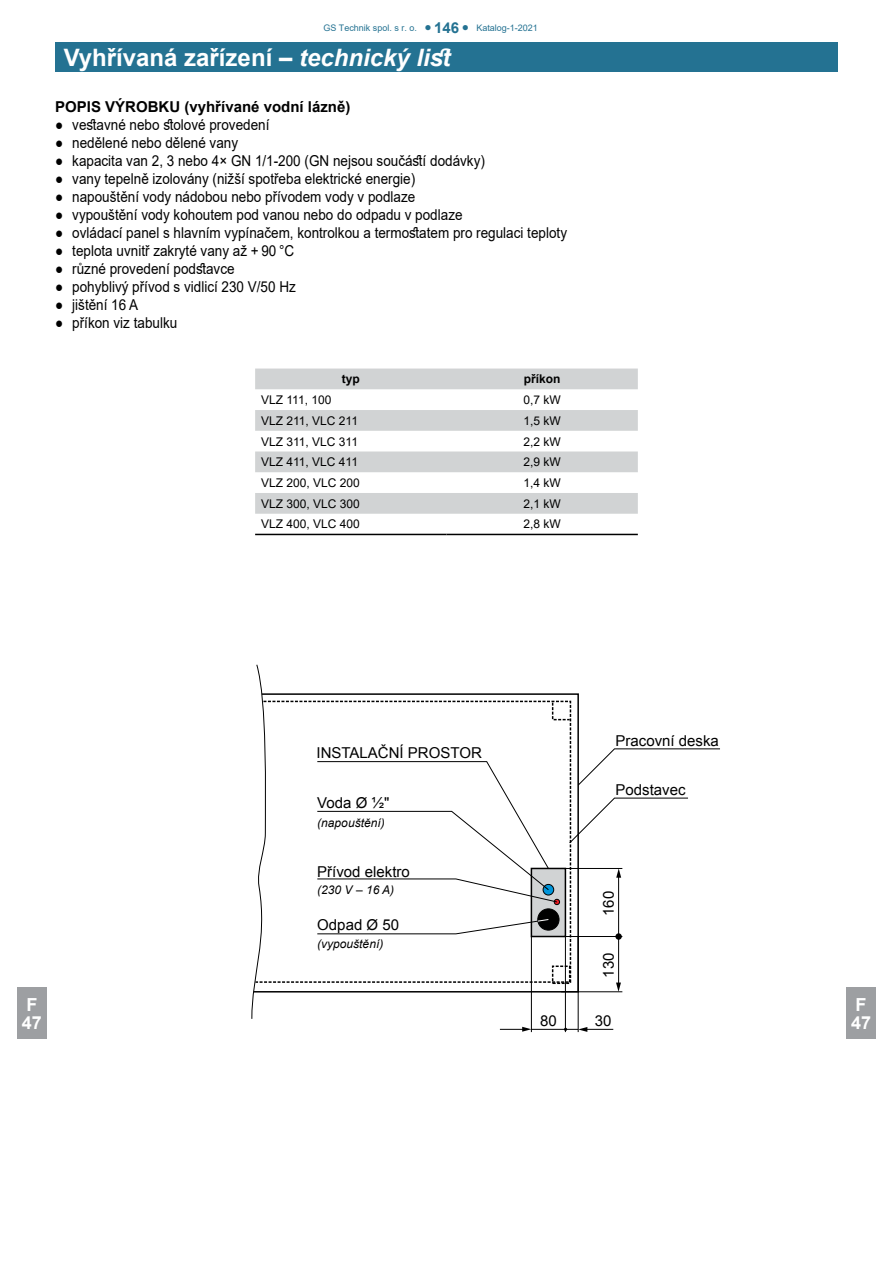
<style>
.page{position:relative;width:893px;height:1263px;background:#fff}
.page>*{position:absolute;margin:0;border:0;box-sizing:border-box;transform-origin:0 0}
.t1{font:700 24px "Arial";color:#fff}
.t2{font:700 18px/18px "Arial";color:#fff}
.t3{font:15px "Arial";color:#000;scale:.9 1}
.t4{font:15px "Arial";color:#000}
.t5{font:700 15px "Arial";color:#000}
.t6{font:12px "Arial";color:#000}
.t7{font:italic 12px "Arial";color:#000}
.t8{font:700 12px "Arial";color:#000}
.t9{font:9px "Arial";color:#247292}
.s1{font-weight:700;font-size:12px}
.s2{font-weight:700;font-size:15px}
.s3{font-style:italic}
</style>
<div class="page">
<div style="left:846px;top:987px;width:30px;height:51px;background:#9d9fa2"></div>
<div style="left:17px;top:987px;width:30px;height:51px;background:#9d9fa2"></div>
<div style="left:55px;top:43px;width:783px;height:29px;background:#247292"></div>
<svg style="left:255px;top:369px;width:383px;height:145px;fill:#d1d3d4"></svg>
<hr style="left:255px;top:534px;width:191px;height:1px;background:#000">
<hr style="left:446px;top:534px;width:192px;height:1px;background:#000">
<svg style="left:268px;top:693px;width:312px;height:300px"></svg>
<svg style="left:252px;top:664px;width:16px;height:355px"></svg>
<div style="left:552px;top:965px;width:18px;height:19px;border:2px dashed #000"></div>
<svg style="left:254px;top:700px;width:318px;height:283px"></svg>
<svg style="left:551px;top:701px;width:20px;height:20px"></svg>
<div style="left:531px;top:868px;width:34px;height:68px;background:#d1d3d4"></div>
<div style="left:531px;top:868px;width:35px;height:69px;border:2px solid #000"></div>
<div style="left:538px;top:909px;width:21px;height:21px;background:#000;border-radius:50%"></div>
<div style="left:538px;top:909px;width:21px;height:21px;border:1px solid #000;border-radius:50%"></div>
<svg style="left:317px;top:761px;width:243px;height:144px"></svg>
<svg style="left:317px;top:919px;width:232px;height:15px"></svg>
<hr style="left:531px;top:936px;width:1px;height:96px;background:#000">
<hr style="left:565px;top:936px;width:1px;height:96px;background:#000">
<hr style="left:578px;top:936px;width:1px;height:96px;background:#000">
<svg style="left:500px;top:1027px;width:31px;height:5px"></svg>
<hr style="left:531px;top:1029px;width:34px;height:1px;background:#000">
<svg style="left:564px;top:1027px;width:49px;height:5px"></svg>
<hr style="left:561px;top:868px;width:61px;height:1px;background:#000">
<hr style="left:561px;top:991px;width:61px;height:1px;background:#000">
<hr style="left:561px;top:936px;width:61px;height:1px;background:#000">
<hr style="left:618px;top:876px;width:1px;height:61px;background:#000">
<svg style="left:616px;top:869px;width:5px;height:9px"></svg>
<svg style="left:615px;top:933px;width:7px;height:7px"></svg>
<hr style="left:618px;top:936px;width:1px;height:48px;background:#000">
<svg style="left:616px;top:982px;width:5px;height:10px"></svg>
<svg style="left:578px;top:748px;width:142px;height:38px"></svg>
<svg style="left:569px;top:798px;width:119px;height:45px"></svg>
<p class="t9" style="left:323px;top:22px;width:216px">GS Technik spol. s r. o. <span class="s1">●</span> <span class="s2">146</span> <span class="s1">●</span> Katalog-1-2021</p>
<h1 class="t1" style="left:64px;top:41px;width:389px">Vyhřívaná zařízení – <span class="s3">technický list</span></h1>
<p class="t5" style="left:55px;top:96px;width:297px">POPIS VÝROBKU (vyhřívané vodní lázně)</p>
<p class="t3" style="left:55px;top:114px;width:240px">● vestavné nebo stolové provedení</p>
<p class="t3" style="left:55px;top:132px;width:205px">● nedělené nebo dělené vany</p>
<p class="t3" style="left:55px;top:150px;width:479px">● kapacita van 2, 3 nebo 4× GN 1/1-200 (GN nejsou součástí dodávky)</p>
<p class="t3" style="left:55px;top:168px;width:401px">● vany tepelně izolovány (nižší spotřeba elektrické energie)</p>
<p class="t3" style="left:55px;top:186px;width:401px">● napouštění vody nádobou nebo přívodem vody v podlaze</p>
<p class="t3" style="left:55px;top:204px;width:454px">● vypouštění vody kohoutem pod vanou nebo do odpadu v podlaze</p>
<p class="t3" style="left:55px;top:222px;width:570px">● ovládací panel s hlavním vypínačem, kontrolkou a termostatem pro regulaci teploty</p>
<p class="t3" style="left:55px;top:240px;width:267px">● teplota uvnitř zakryté vany až + 90 °C</p>
<p class="t3" style="left:55px;top:258px;width:201px">● různé provedení podstavce</p>
<p class="t3" style="left:55px;top:276px;width:269px">● pohyblivý přívod s vidlicí 230 V/50 Hz</p>
<p class="t3" style="left:55px;top:294px;width:94px">● jištění 16 A</p>
<p class="t3" style="left:55px;top:312px;width:137px">● příkon viz tabulku</p>
<p class="t8" style="left:342px;top:371px;width:19px">typ</p>
<p class="t8" style="left:524px;top:371px;width:38px">příkon</p>
<p class="t6" style="left:261px;top:391px;width:72px">VLZ 111, 100</p>
<p class="t6" style="left:523px;top:391px;width:39px">0,7 kW</p>
<p class="t6" style="left:261px;top:412px;width:98px">VLZ 211, VLC 211</p>
<p class="t6" style="left:523px;top:412px;width:39px">1,5 kW</p>
<p class="t6" style="left:261px;top:433px;width:98px">VLZ 311, VLC 311</p>
<p class="t6" style="left:523px;top:433px;width:39px">2,2 kW</p>
<p class="t6" style="left:261px;top:454px;width:98px">VLZ 411, VLC 411</p>
<p class="t6" style="left:523px;top:454px;width:39px">2,9 kW</p>
<p class="t6" style="left:261px;top:474px;width:100px">VLZ 200, VLC 200</p>
<p class="t6" style="left:523px;top:474px;width:39px">1,4 kW</p>
<p class="t6" style="left:261px;top:495px;width:100px">VLZ 300, VLC 300</p>
<p class="t6" style="left:523px;top:495px;width:39px">2,1 kW</p>
<p class="t6" style="left:261px;top:516px;width:100px">VLZ 400, VLC 400</p>
<p class="t6" style="left:523px;top:516px;width:39px">2,8 kW</p>
<p class="t2" style="left:22px;top:995px;width:22px">F<br>47</p>
<p class="t4" style="left:317px;top:742px;width:167px">INSTALAČNÍ PROSTOR</p>
<p class="t4" style="left:317px;top:792px;width:74px">Voda Ø ½"</p>
<p class="t7" style="left:317px;top:815px;width:69px">(napouštění)</p>
<p class="t4" style="left:317px;top:862px;width:94px">Přívod elektro</p>
<p class="t7" style="left:317px;top:882px;width:78px">(230 V – 16 A)</p>
<p class="t4" style="left:317px;top:915px;width:83px">Odpad Ø 50</p>
<p class="t7" style="left:317px;top:936px;width:68px">(vypouštění)</p>
<p class="t4" style="left:616px;top:731px;width:105px">Pracovní deska</p>
<p class="t4" style="left:616px;top:780px;width:72px">Podstavec</p>
<p class="t4" style="left:599px;top:916px;width:27px;rotate:-90deg">160</p>
<p class="t4" style="left:599px;top:978px;width:27px;rotate:-90deg">130</p>
<p class="t4" style="left:540px;top:1011px;width:18px">80</p>
<p class="t4" style="left:595px;top:1011px;width:18px">30</p>
<p class="t2" style="left:851px;top:995px;width:22px">F<br>47</p>
</div>
